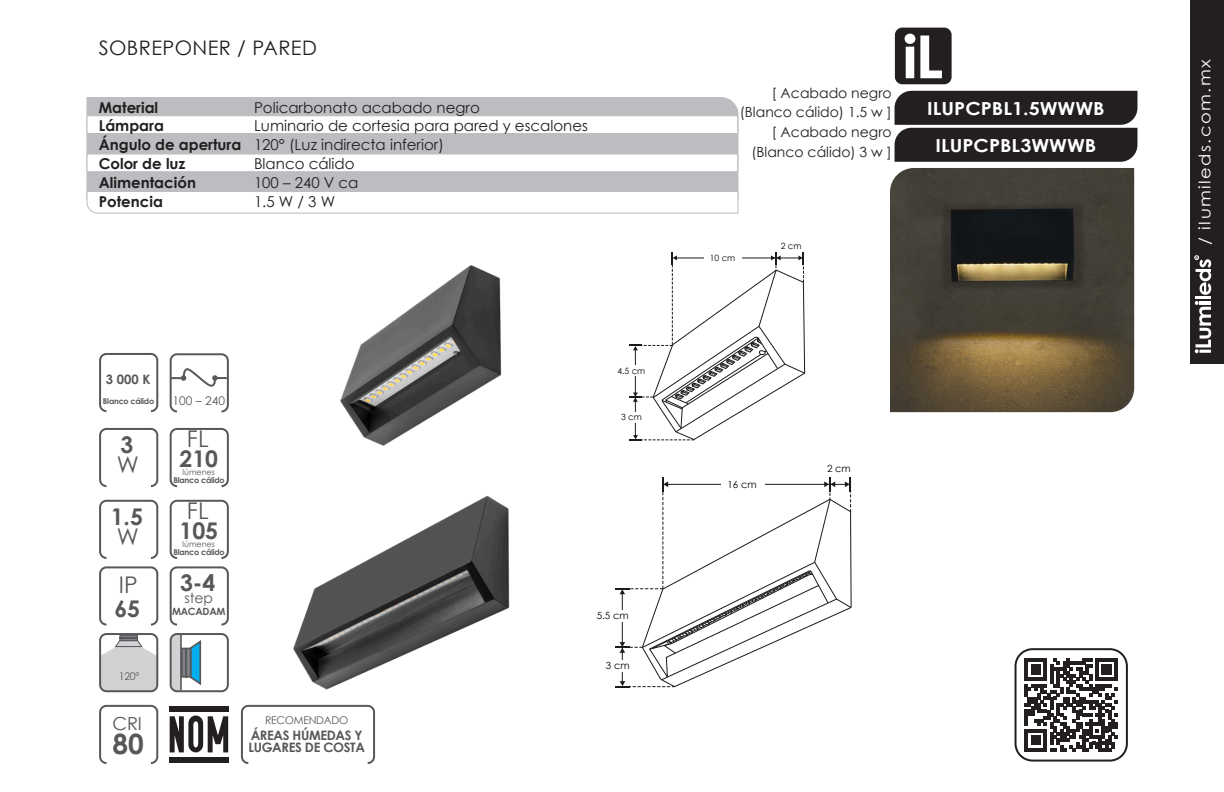
<style>
.page{position:relative;width:1224px;height:792px;background:#fff}
.page>*{position:absolute;margin:0;border:0;box-sizing:border-box;transform-origin:0 0}
.t1{font:700 28px "Century Gothic";color:#57585a}
.t2{font:700 23px "Century Gothic";color:#57585a}
.t3{font:23px "Century Gothic";color:#57585a}
.t4{font:20px "Century Gothic";letter-spacing:.02em;color:#231f20}
.t5{font:700 18px "Century Gothic";color:#fff;scale:1.1 1}
.t6{font:18px "Century Gothic";color:#57585a}
.t7{font:16px "Century Gothic";letter-spacing:.08em;color:#fff;scale:1.12 1}
.t8{font:15px "Century Gothic";color:#231f20}
.t9{font:700 15px "Century Gothic";color:#231f20}
.t10{font:14px/19.2px "Century Gothic";color:#231f20;text-align:right}
.t11{font:14px "Century Gothic";color:#57585a}
.t12{font:700 13px "Century Gothic";letter-spacing:-.025em;color:#57585a}
.t13{font:12px "Century Gothic";color:#57585a}
.t14{font:10.6px "Century Gothic";letter-spacing:-.025em;color:#57585a}
.t15{font:700 10px "Century Gothic";letter-spacing:-.025em;color:#57585a}
.t16{font:9.8px "Century Gothic";color:#050504}
.t17{font:8.6px "Century Gothic";color:#050504}
.t18{font:700 8px "Century Gothic";letter-spacing:-.025em;color:#57585a}
.t19{font:8px "Century Gothic";color:#57585a}
</style>
<div class="page">
<div style="left:1190px;top:0;width:34px;height:364px;background:#231f20"></div>
<hr style="left:1196px;top:296px;width:15px;height:3px;background:#fff">
<svg style="left:1195px;top:301px;width:16px;height:52px"></svg>
<svg style="left:1195px;top:255px;width:16px;height:40px"></svg>
<div style="left:99px;top:500px;width:59px;height:59px;border:2px solid #57585a;border-radius:6px"></div>
<div style="left:99px;top:566px;width:59px;height:60px;border:2px solid #57585a;border-radius:6px"></div>
<div style="left:170px;top:353px;width:59px;height:59px;border:2px solid #57585a;border-radius:6px"></div>
<svg style="left:169px;top:367px;width:60px;height:21px"></svg>
<div style="left:170px;top:707px;width:59px;height:5px;background:#231f20"></div>
<div style="left:170px;top:757px;width:59px;height:5px;background:#231f20"></div>
<svg style="left:170px;top:716px;width:58px;height:36px"></svg>
<div style="left:99px;top:705px;width:59px;height:59px;border:2px solid #57585a;border-radius:6px"></div>
<div style="left:170px;top:500px;width:59px;height:59px;border:2px solid #57585a;border-radius:6px"></div>
<svg style="left:102px;top:636px;width:53px;height:53px"></svg>
<div style="left:99px;top:633px;width:59px;height:59px;border:2px solid #57585a;border-radius:6px"></div>
<div style="left:99px;top:353px;width:59px;height:59px;border:2px solid #57585a;border-radius:6px"></div>
<img style="left:340px;top:265px;width:162px;height:181px">
<svg style="left:629px;top:252px;width:176px;height:189px"></svg>
<svg style="left:173px;top:636px;width:28px;height:53px"></svg>
<hr style="left:185px;top:648px;width:2px;height:30px;background:#57585a">
<div style="left:170px;top:633px;width:59px;height:59px;border:2px solid #57585a;border-radius:6px"></div>
<hr style="left:180px;top:635px;width:2px;height:55px;background:#57585a">
<div style="left:99px;top:428px;width:59px;height:59px;border:2px solid #57585a;border-radius:6px"></div>
<div style="left:170px;top:428px;width:59px;height:59px;border:2px solid #57585a;border-radius:6px"></div>
<img style="left:293px;top:495px;width:217px;height:195px">
<svg style="left:615px;top:477px;width:237px;height:210px"></svg>
<div style="left:241px;top:705px;width:134px;height:59px;border:2px solid #57585a;border-radius:6px"></div>
<div style="left:170px;top:566px;width:59px;height:60px;border:2px solid #57585a;border-radius:6px"></div>
<img style="left:890px;top:168px;width:244px;height:244px">
<div style="left:1015px;top:648px;width:113px;height:114px;border:2px solid #231f20;border-radius:17px"></div>
<svg style="left:1025px;top:658px;width:93px;height:94px"></svg>
<svg style="left:895px;top:91px;width:242px;height:71px;background:#2f2b2c"></svg>
<div style="left:895px;top:28px;width:57px;height:56px;background:#231f20;border-radius:7px"></div>
<svg style="left:905px;top:34px;width:37px;height:44px"></svg>
<div style="left:86px;top:97px;width:653px;height:93px;background:#bcbdc0"></div>
<div style="left:87px;top:115px;width:651px;height:19px;background:#fff;border:1px solid #bcbdc0"></div>
<div style="left:87px;top:154px;width:651px;height:18px;background:#fff;border:1px solid #bcbdc0"></div>
<svg style="left:86px;top:190px;width:653px;height:24px"></svg>
<p class="t4" style="left:99px;top:35px;width:220px">SOBREPONER / PARED</p>
<p class="t9" style="left:99px;top:98px;width:61px">Material</p>
<p class="t9" style="left:99px;top:116px;width:67px">Lámpara</p>
<p class="t9" style="left:99px;top:135px;width:144px">Ángulo de apertura</p>
<p class="t9" style="left:99px;top:154px;width:88px">Color de luz</p>
<p class="t9" style="left:99px;top:173px;width:99px">Alimentación</p>
<p class="t9" style="left:99px;top:192px;width:66px">Potencia</p>
<p class="t8" style="left:254px;top:98px;width:227px">Policarbonato acabado negro</p>
<p class="t8" style="left:254px;top:117px;width:336px">Luminario de cortesia para pared y escalones</p>
<p class="t8" style="left:254px;top:136px;width:192px">120° (Luz indirecta inferior)</p>
<p class="t8" style="left:254px;top:154px;width:102px">Blanco cálido</p>
<p class="t8" style="left:254px;top:173px;width:106px">100 – 240 V ca</p>
<p class="t8" style="left:254px;top:192px;width:83px">1.5 W / 3 W</p>
<p class="t12" style="left:106px;top:371px;width:46px">3 000 K</p>
<p class="t18" style="left:103px;top:396px;width:53px">Blanco cálido</p>
<p class="t2" style="left:120px;top:431px;width:14px">3</p>
<p class="t3" style="left:117px;top:451px;width:24px">W</p>
<p class="t2" style="left:111px;top:502px;width:34px">1.5</p>
<p class="t3" style="left:117px;top:523px;width:24px">W</p>
<p class="t3" style="left:119px;top:571px;width:20px">IP</p>
<p class="t2" style="left:114px;top:595px;width:27px">65</p>
<p class="t13" style="left:173px;top:393px;width:54px">100 – 240</p>
<p class="t3" style="left:187px;top:425px;width:23px">FL</p>
<p class="t2" style="left:179px;top:445px;width:40px">210</p>
<p class="t19" style="left:183px;top:468px;width:34px">lúmenes</p>
<p class="t18" style="left:173px;top:475px;width:53px">Blanco cálido</p>
<p class="t3" style="left:187px;top:497px;width:23px">FL</p>
<p class="t2" style="left:179px;top:516px;width:40px">105</p>
<p class="t19" style="left:183px;top:539px;width:34px">lúmenes</p>
<p class="t18" style="left:173px;top:547px;width:53px">Blanco cálido</p>
<p class="t2" style="left:180px;top:569px;width:37px">3-4</p>
<p class="t11" style="left:184px;top:590px;width:30px">step</p>
<p class="t15" style="left:172px;top:606px;width:55px">MACADAM</p>
<p class="t14" style="left:119px;top:670px;width:22px">120º</p>
<p class="t6" style="left:112px;top:712px;width:31px">CRI</p>
<p class="t1" style="left:113px;top:726px;width:33px">80</p>
<p class="t14" style="left:265px;top:713px;width:85px">RECOMENDADO</p>
<p class="t12" style="left:251px;top:727px;width:114px">ÁREAS HÚMEDAS Y</p>
<p class="t12" style="left:248px;top:739px;width:118px">LUGARES DE COSTA</p>
<p class="t17" style="left:617px;top:364px;width:29px">4.5 cm</p>
<p class="t17" style="left:621px;top:411px;width:22px">3 cm</p>
<p class="t16" style="left:597px;top:608px;width:33px">5.5 cm</p>
<p class="t16" style="left:606px;top:659px;width:25px">3 cm</p>
<p class="t10" style="left:740px;top:83px;width:153px">[ Acabado negro (Blanco cálido) 1.5 w ]</p>
<p class="t10" style="left:751px;top:123px;width:142px">[ Acabado negro (Blanco cálido) 3 w ]</p>
<p class="t17" style="left:710px;top:252px;width:27px">10 cm</p>
<p class="t17" style="left:781px;top:240px;width:22px">2 cm</p>
<p class="t5" style="left:927px;top:97px;width:163px">ILUPCPBL1.5WWWB</p>
<p class="t5" style="left:936px;top:134px;width:148px">ILUPCPBL3WWWB</p>
<p class="t16" style="left:728px;top:477px;width:31px">16 cm</p>
<p class="t16" style="left:827px;top:462px;width:25px">2 cm</p>
<p class="t7" style="left:1195px;top:245px;width:167px;rotate:-90deg">/ ilumileds.com.mx</p>
</div>
